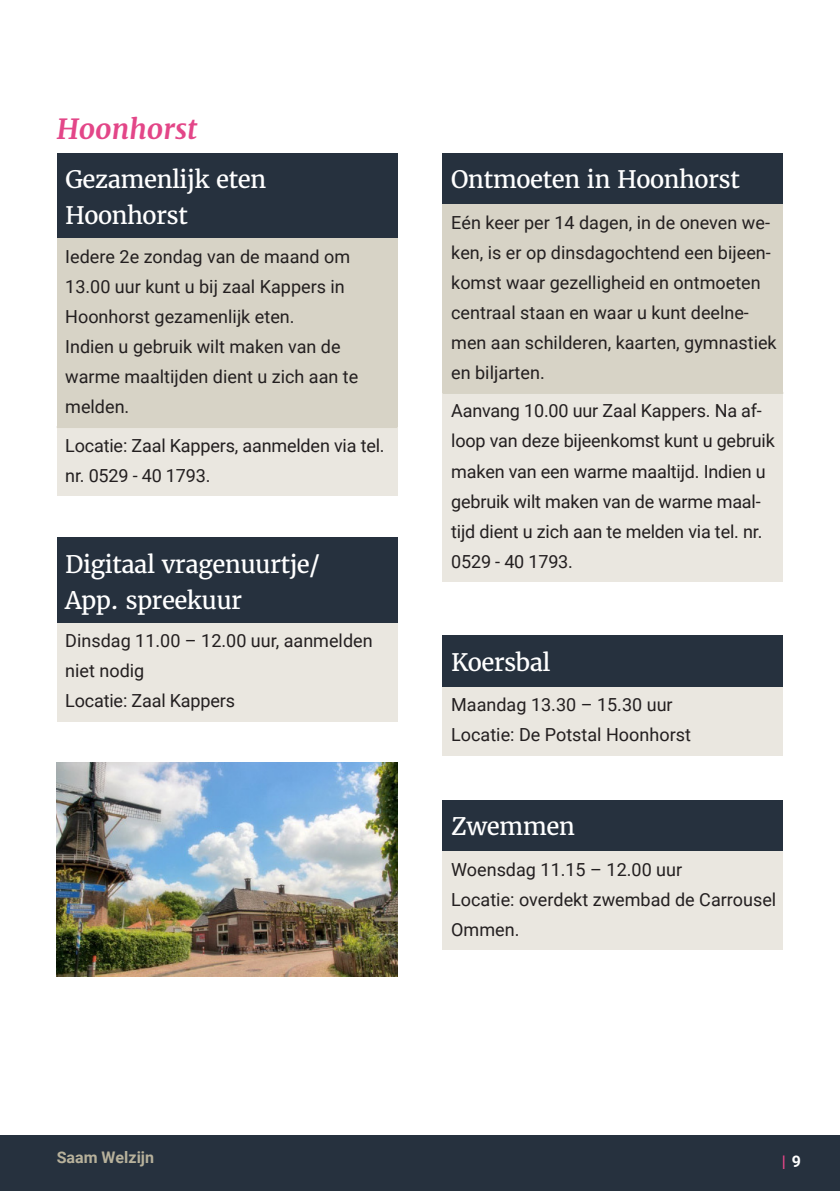
<style>
.page{position:relative;width:840px;height:1191px;background:#fff}
.page>*{position:absolute;margin:0;border:0;box-sizing:border-box;transform-origin:0 0}
.Intro{font:italic 700 28px "Merriweather";color:#e34688}
.Citaat_groot{font:24px "Merriweather";letter-spacing:-.025em;color:#fff}
.t1{font:18px/30px "Roboto";color:#231f20}
.t2{font:700 16px "Roboto";color:#b7b19b}
.t3{font:700 16px "Roboto";color:#e34688}
.s1{color:#fff}
</style>
<div class="page">
<div style="left:57px;top:153px;width:340px;height:85px;background:#26313e"></div>
<div style="left:57px;top:238px;width:340px;height:189px;background:#d7d3c6"></div>
<div style="left:57px;top:427px;width:340px;height:69px;background:#eae7e0"></div>
<hr style="left:57px;top:426px;width:340px;height:2px;background:#d7d3c6">
<div style="left:442px;top:636px;width:340px;height:51px;background:#26313e"></div>
<div style="left:442px;top:687px;width:340px;height:68px;background:#eae7e0"></div>
<div style="left:57px;top:537px;width:340px;height:86px;background:#26313e"></div>
<div style="left:57px;top:623px;width:340px;height:98px;background:#eae7e0"></div>
<div style="left:442px;top:800px;width:340px;height:51px;background:#26313e"></div>
<div style="left:442px;top:851px;width:340px;height:99px;background:#eae7e0"></div>
<img style="left:57px;top:762px;width:340px;height:215px">
<div style="left:442px;top:153px;width:340px;height:51px;background:#26313e"></div>
<div style="left:442px;top:204px;width:340px;height:189px;background:#d7d3c6"></div>
<div style="left:442px;top:393px;width:340px;height:189px;background:#eae7e0"></div>
<hr style="left:442px;top:392px;width:340px;height:2px;background:#d7d3c6">
<div style="left:0;top:1135px;width:839px;height:56px;background:#26313e"></div>
<p class="Intro" style="left:57px;top:110px;width:142px">Hoonhorst</p>
<p class="Citaat_groot" style="left:65px;top:164px;width:203px">Gezamenlijk eten</p>
<p class="Citaat_groot" style="left:65px;top:200px;width:124px">Hoonhorst</p>
<p class="t1" style="left:65px;top:241px;width:286px">Iedere 2e zondag van de maand om<br>13.00 uur kunt u bij zaal Kappers in<br>Hoonhorst gezamenlijk eten.</p>
<p class="t1" style="left:65px;top:331px;width:294px">Indien u gebruik wilt maken van de warme maaltijden dient u zich aan te melden.</p>
<p class="t1" style="left:65px;top:429px;width:321px">Locatie: Zaal Kappers, aanmelden via tel. nr. 0529 - 40 1793.</p>
<p class="Citaat_groot" style="left:65px;top:549px;width:256px">Digitaal vragenuurtje/</p>
<p class="Citaat_groot" style="left:65px;top:585px;width:178px">App. spreekuur</p>
<p class="t1" style="left:65px;top:625px;width:309px">Dinsdag 11.00 – 12.00 uur, aanmelden niet nodig</p>
<p class="t1" style="left:65px;top:685px;width:171px">Locatie: Zaal Kappers</p>
<p class="Citaat_groot" style="left:451px;top:164px;width:290px">Ontmoeten in Hoonhorst</p>
<p class="t1" style="left:451px;top:207px;width:327px">Eén keer per 14 dagen, in de oneven we&shy;ken, is er op dinsdagochtend een bijeen&shy;komst waar gezelligheid en ontmoeten centraal staan en waar u kunt deelne&shy;men aan schilderen, kaarten, gymnastiek en biljarten.</p>
<p class="t1" style="left:451px;top:395px;width:325px">Aanvang 10.00 uur Zaal Kappers. Na af&shy;loop van deze bijeenkomst kunt u gebruik maken van een warme maaltijd. Indien u gebruik wilt maken van de warme maal&shy;tijd dient u zich aan te melden via tel. nr.<br>0529 - 40 1793.</p>
<p class="Citaat_groot" style="left:451px;top:647px;width:101px">Koersbal</p>
<p class="t1" style="left:451px;top:689px;width:223px">Maandag 13.30 – 15.30 uur</p>
<p class="t1" style="left:451px;top:719px;width:241px">Locatie: De Potstal Hoonhorst</p>
<p class="Citaat_groot" style="left:451px;top:811px;width:125px">Zwemmen</p>
<p class="t1" style="left:451px;top:854px;width:232px">Woensdag 11.15 – 12.00 uur</p>
<p class="t1" style="left:451px;top:884px;width:326px">Locatie: overdekt zwembad de Carrousel<br>Ommen.</p>
<p class="t2" style="left:57px;top:1146px;width:99px">Saam Welzijn</p>
<p class="t3" style="left:781px;top:1150px;width:21px">| <span class="s1">9</span></p>
</div>
